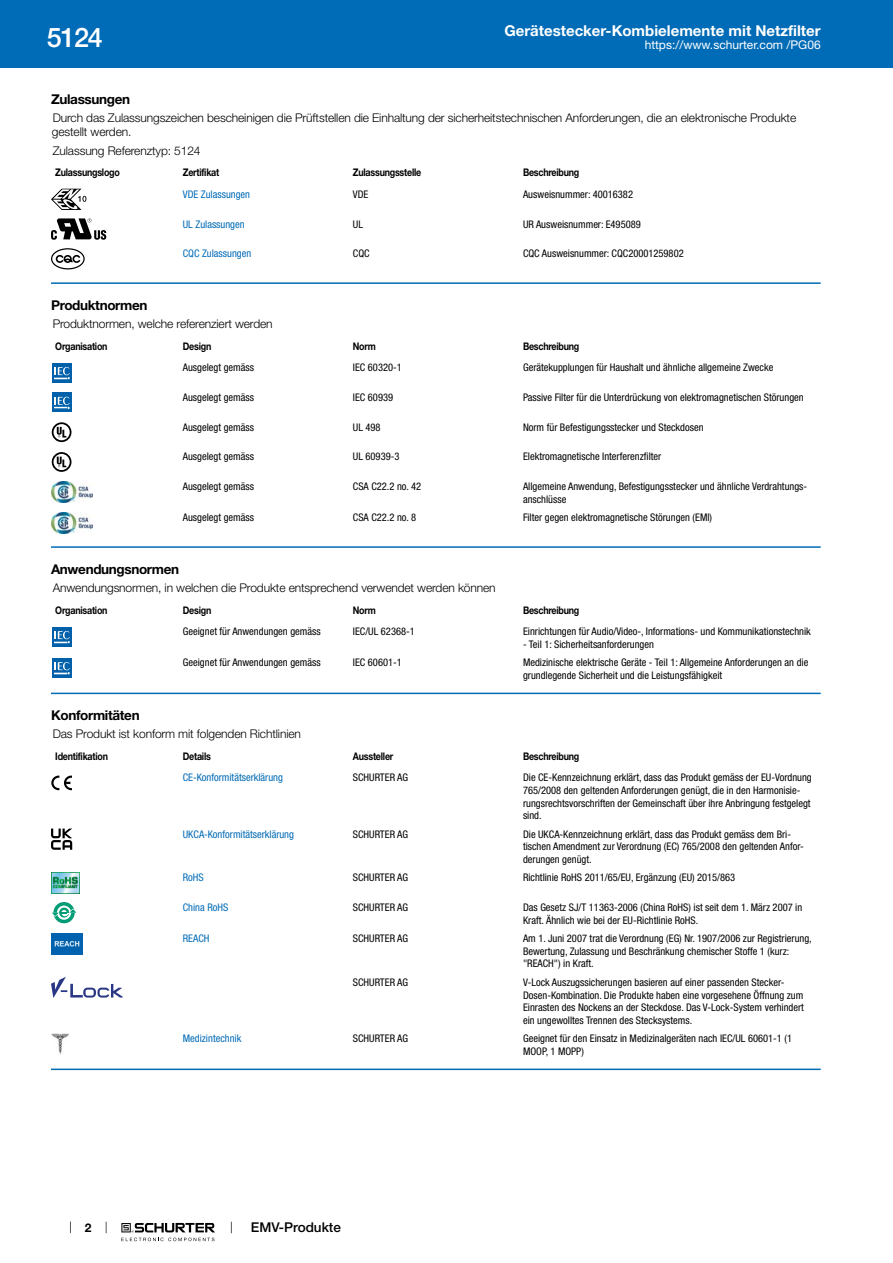
<style>
.page{position:relative;width:893px;height:1263px;background:#fff}
.page>*{position:absolute;margin:0;border:0;box-sizing:border-box;transform-origin:0 0}
.t1{font:500 27px "Helvetica Neue LT";color:#fff}
.t2{font:700 15px "Helvetica Neue LT";color:#fff}
.t3{font:700 13.5px "Helvetica Neue LT";letter-spacing:-.025em;color:#000}
.t4{font:500 13.5px "Helvetica Neue LT";color:#000}
.t5{font:300 12px/14.4px "Helvetica Neue LT";letter-spacing:-.01em;color:#000}
.t6{font:12px "Helvetica Neue LT";color:#fff}
.t7{font:700 12px "Helvetica Neue LT";color:#000}
.t8{font:condensed 10.5px/12.6px "Helvetica Neue LT";color:#000}
.t9{font:700 10.5px "Helvetica Neue LT";letter-spacing:-.025em;color:#000;scale:.85 1}
.t10{font:condensed 10.5px "Helvetica Neue LT";color:#006bb6}
</style>
<div class="page">
<svg style="left:70px;top:1221px;width:1px;height:12px"></svg>
<svg style="left:121px;top:1223px;width:94px;height:18px"></svg>
<div style="left:0;top:0;width:893px;height:68px;background:#006bb6"></div>
<svg style="left:51px;top:189px;width:35px;height:21px"></svg>
<svg style="left:51px;top:218px;width:55px;height:22px"></svg>
<div style="left:56px;top:255px;width:8px;height:8px;border:2px solid #000;border-radius:50%"></div>
<div style="left:51px;top:248px;width:34px;height:21px;border:1px solid #000;border-radius:50%"></div>
<svg style="left:62px;top:254px;width:19px;height:9px"></svg>
<hr style="left:51px;top:282px;width:770px;height:2px;background:#006bb6">
<svg style="left:52px;top:363px;width:20px;height:20px"></svg>
<div style="left:52px;top:363px;width:19px;height:19px;background:#0060a9"></div>
<svg style="left:54px;top:367px;width:16px;height:13px"></svg>
<svg style="left:52px;top:392px;width:20px;height:20px"></svg>
<div style="left:52px;top:393px;width:19px;height:19px;background:#0060a9"></div>
<svg style="left:54px;top:397px;width:16px;height:13px"></svg>
<svg style="left:51px;top:429px;width:21px;height:14px"></svg>
<svg style="left:52px;top:422px;width:19px;height:20px"></svg>
<svg style="left:52px;top:452px;width:19px;height:20px"></svg>
<img style="left:51px;top:481px;width:42px;height:21px">
<img style="left:51px;top:512px;width:42px;height:21px">
<hr style="left:51px;top:546px;width:770px;height:2px;background:#006bb6">
<svg style="left:52px;top:627px;width:20px;height:20px"></svg>
<div style="left:52px;top:627px;width:19px;height:19px;background:#0060a9"></div>
<svg style="left:54px;top:631px;width:16px;height:13px"></svg>
<svg style="left:52px;top:658px;width:20px;height:20px"></svg>
<div style="left:52px;top:658px;width:19px;height:19px;background:#0060a9"></div>
<svg style="left:54px;top:662px;width:16px;height:13px"></svg>
<hr style="left:51px;top:693px;width:770px;height:1px;background:#006bb6">
<svg style="left:51px;top:775px;width:21px;height:15px"></svg>
<svg style="left:51px;top:828px;width:21px;height:22px"></svg>
<img style="left:51px;top:872px;width:29px;height:21px">
<svg style="left:53px;top:902px;width:22px;height:21px"></svg>
<svg style="left:57px;top:905px;width:14px;height:15px"></svg>
<svg style="left:52px;top:908px;width:25px;height:9px"></svg>
<img style="left:51px;top:933px;width:32px;height:21px">
<svg style="left:51px;top:977px;width:72px;height:21px"></svg>
<img style="left:51px;top:1033px;width:17px;height:21px">
<hr style="left:51px;top:1068px;width:770px;height:2px;background:#006bb6">
<h1 class="t1" style="left:47px;top:21px;width:57px">5124</h1>
<h2 class="t2" style="left:504px;top:21px;width:318px">Gerätestecker-Kombielemente mit Netzfilter</h2>
<p class="t6" style="left:645px;top:38px;width:178px">https://www.schurter.com /PG06</p>
<p class="t3" style="left:51px;top:91px;width:81px">Zulassungen</p>
<p class="t5" style="left:52px;top:110px;width:746px">Durch das Zulassungszeichen bescheinigen die Prüftstellen die Einhaltung der sicherheitstechnischen Anforderungen, die an elektronische Produkte gestellt werden.</p>
<p class="t5" style="left:53px;top:143px;width:149px">Zulassung Referenztyp: 5124</p>
<p class="t9" style="left:55px;top:166px;width:78px">Zulassungslogo</p>
<p class="t9" style="left:183px;top:166px;width:44px">Zertifikat</p>
<p class="t9" style="left:353px;top:166px;width:82px">Zulassungsstelle</p>
<p class="t9" style="left:523px;top:166px;width:68px">Beschreibung</p>
<p class="t10" style="left:183px;top:188px;width:69px">VDE Zulassungen</p>
<p class="t8" style="left:353px;top:188px;width:17px">VDE</p>
<p class="t8" style="left:523px;top:188px;width:111px">Ausweisnummer: 40016382</p>
<p class="t10" style="left:183px;top:218px;width:63px">UL Zulassungen</p>
<p class="t8" style="left:353px;top:217px;width:12px">UL</p>
<p class="t8" style="left:523px;top:217px;width:119px">UR Ausweisnummer: E495089</p>
<p class="t10" style="left:183px;top:248px;width:70px">CQC Zulassungen</p>
<p class="t8" style="left:353px;top:247px;width:18px">CQC</p>
<p class="t8" style="left:523px;top:247px;width:162px">CQC Ausweisnummer: CQC20001259802</p>
<p class="t3" style="left:51px;top:297px;width:98px">Produktnormen</p>
<p class="t5" style="left:53px;top:316px;width:221px">Produktnormen, welche referenziert werden</p>
<p class="t9" style="left:55px;top:340px;width:63px">Organisation</p>
<p class="t9" style="left:183px;top:340px;width:35px">Design</p>
<p class="t9" style="left:353px;top:340px;width:29px">Norm</p>
<p class="t9" style="left:523px;top:340px;width:68px">Beschreibung</p>
<p class="t8" style="left:183px;top:361px;width:73px">Ausgelegt gemäss</p>
<p class="t8" style="left:353px;top:361px;width:50px">IEC 60320-1</p>
<p class="t8" style="left:523px;top:361px;width:252px">Gerätekupplungen für Haushalt und ähnliche allgemeine Zwecke</p>
<p class="t8" style="left:183px;top:391px;width:73px">Ausgelegt gemäss</p>
<p class="t8" style="left:353px;top:391px;width:42px">IEC 60939</p>
<p class="t8" style="left:523px;top:391px;width:282px">Passive Filter für die Unterdrückung von elektromagnetischen Störungen</p>
<p class="t8" style="left:183px;top:421px;width:73px">Ausgelegt gemäss</p>
<p class="t8" style="left:353px;top:421px;width:29px">UL 498</p>
<p class="t8" style="left:523px;top:421px;width:182px">Norm für Befestigungsstecker und Steckdosen</p>
<p class="t8" style="left:183px;top:450px;width:73px">Ausgelegt gemäss</p>
<p class="t8" style="left:353px;top:450px;width:48px">UL 60939-3</p>
<p class="t8" style="left:523px;top:450px;width:140px">Elektromagnetische Interferenzfilter</p>
<p class="t8" style="left:183px;top:480px;width:73px">Ausgelegt gemäss</p>
<p class="t8" style="left:353px;top:480px;width:70px">CSA C22.2 no. 42</p>
<p class="t8" style="left:523px;top:480px;width:286px">Allgemeine Anwendung, Befestigungsstecker und ähnliche Verdrahtungs&shy;anschlüsse</p>
<p class="t8" style="left:183px;top:511px;width:73px">Ausgelegt gemäss</p>
<p class="t8" style="left:353px;top:511px;width:65px">CSA C22.2 no. 8</p>
<p class="t8" style="left:523px;top:511px;width:191px">Filter gegen elektromagnetische Störungen (EMI)</p>
<p class="t3" style="left:51px;top:561px;width:130px">Anwendungsnormen</p>
<p class="t5" style="left:53px;top:580px;width:444px">Anwendungsnormen, in welchen die Produkte entsprechend verwendet werden können</p>
<p class="t9" style="left:55px;top:604px;width:63px">Organisation</p>
<p class="t9" style="left:183px;top:604px;width:35px">Design</p>
<p class="t9" style="left:353px;top:604px;width:29px">Norm</p>
<p class="t9" style="left:523px;top:604px;width:68px">Beschreibung</p>
<p class="t8" style="left:183px;top:625px;width:139px">Geeignet für Anwendungen gemäss</p>
<p class="t8" style="left:353px;top:625px;width:63px">IEC/UL 62368-1</p>
<p class="t8" style="left:523px;top:625px;width:289px">Einrichtungen für Audio/Video-, Informations- und Kommunikationstechnik</p>
<p class="t8" style="left:523px;top:638px;width:132px">- Teil 1: Sicherheitsanforderungen</p>
<p class="t8" style="left:183px;top:656px;width:139px">Geeignet für Anwendungen gemäss</p>
<p class="t8" style="left:353px;top:656px;width:50px">IEC 60601-1</p>
<p class="t8" style="left:523px;top:656px;width:287px">Medizinische elektrische Geräte - Teil 1: Allgemeine Anforderungen an die grundlegende Sicherheit und die Leistungsfähigkeit</p>
<p class="t3" style="left:51px;top:707px;width:90px">Konformitäten</p>
<p class="t5" style="left:53px;top:726px;width:250px">Das Produkt ist konform mit folgenden Richtlinien</p>
<p class="t9" style="left:55px;top:750px;width:64px">Identifikation</p>
<p class="t9" style="left:183px;top:750px;width:35px">Details</p>
<p class="t9" style="left:353px;top:750px;width:49px">Aussteller</p>
<p class="t9" style="left:523px;top:750px;width:68px">Beschreibung</p>
<p class="t10" style="left:183px;top:772px;width:102px">CE-Konformitätserklärung</p>
<p class="t8" style="left:353px;top:771px;width:57px">SCHURTER AG</p>
<p class="t8" style="left:523px;top:771px;width:290px">Die CE-Kennzeichnung erklärt, dass das Produkt gemäss der EU-Vordnung 765/2008 den geltenden Anforderungen genügt, die in den Harmonisie&shy;rungsrechtsvorschriften der Gemeinschaft über ihre Anbringung festgelegt sind.</p>
<p class="t10" style="left:183px;top:828px;width:113px">UKCA-Konformitätserklärung</p>
<p class="t8" style="left:353px;top:828px;width:57px">SCHURTER AG</p>
<p class="t8" style="left:523px;top:828px;width:282px">Die UKCA-Kennzeichnung erklärt, dass das Produkt gemäss dem Bri&shy;tischen Amendment zur Verordnung (EC) 765/2008 den geltenden Anfor&shy;derungen genügt.</p>
<p class="t10" style="left:183px;top:871px;width:22px">RoHS</p>
<p class="t8" style="left:353px;top:871px;width:57px">SCHURTER AG</p>
<p class="t8" style="left:523px;top:871px;width:214px">Richtlinie RoHS 2011/65/EU, Ergänzung (EU) 2015/863</p>
<p class="t10" style="left:183px;top:901px;width:47px">China RoHS</p>
<p class="t8" style="left:353px;top:901px;width:57px">SCHURTER AG</p>
<p class="t8" style="left:523px;top:901px;width:281px">Das Gesetz SJ/T 11363-2006 (China RoHS) ist seit dem 1. März 2007 in<br>Kraft. Ähnlich wie bei der EU-Richtlinie RoHS.</p>
<p class="t10" style="left:183px;top:932px;width:28px">REACH</p>
<p class="t8" style="left:353px;top:932px;width:57px">SCHURTER AG</p>
<p class="t8" style="left:523px;top:932px;width:290px">Am 1. Juni 2007 trat die Verordnung (EG) Nr. 1907/2006 zur Registrierung,<br>Bewertung, Zulassung und Beschränkung chemischer Stoffe 1 (kurz: "REACH") in Kraft.</p>
<p class="t8" style="left:353px;top:976px;width:57px">SCHURTER AG</p>
<p class="t8" style="left:523px;top:976px;width:282px">V-Lock Auszugssicherungen basieren auf einer passenden Stecker-Dosen-Kombination. Die Produkte haben eine vorgesehene Öffnung zum Einrasten des Nockens an der Steckdose. Das V-Lock-System verhindert ein ungewolltes Trennen des Stecksystems.</p>
<p class="t10" style="left:183px;top:1032px;width:60px">Medizintechnik</p>
<p class="t8" style="left:353px;top:1032px;width:57px">SCHURTER AG</p>
<p class="t8" style="left:523px;top:1032px;width:271px">Geeignet für den Einsatz in Medizinalgeräten nach IEC/UL 60601-1 (1<br>MOOP, 1 MOPP)</p>
<p class="t7" style="left:85px;top:1220px;width:8px">2</p>
<p class="t4" style="left:251px;top:1219px;width:92px">EMV-Produkte</p>
</div>
